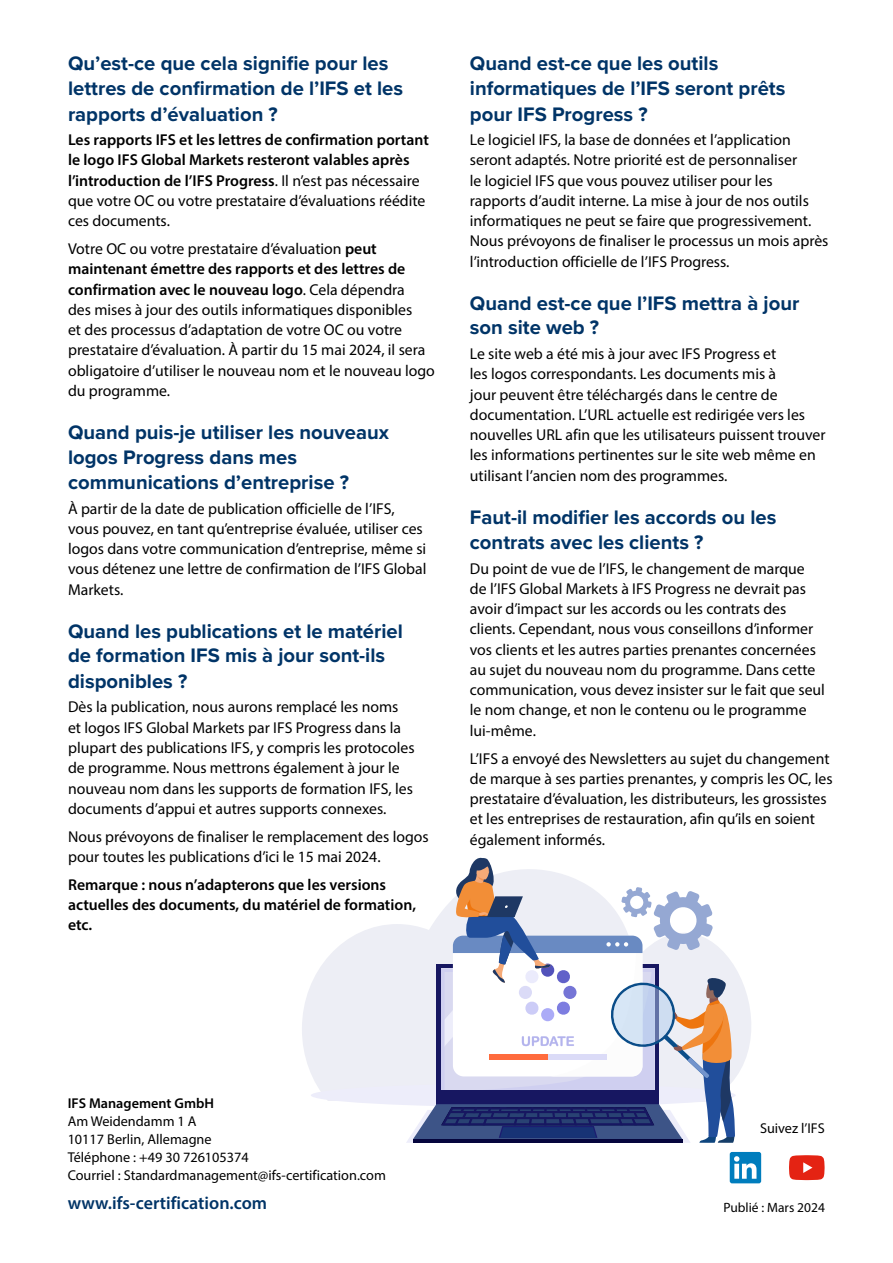
<style>
.page{position:relative;width:893px;height:1263px;background:#fff}
.page>*{position:absolute;margin:0;border:0;box-sizing:border-box;transform-origin:0 0}
.t1{font:700 20.25px/25px "Proxima Nova";color:#003467}
.t2{font:600 18px "Myriad Pro";color:#003467}
.t3{font:15.75px/20.2px "Myriad Pro";color:#000}
.t4{font:600 15.75px/20.2px "Myriad Pro";color:#000}
.t5{font:14.25px/18px "Myriad Pro";color:#000}
.t6{font:600 14.25px "Myriad Pro";color:#000}
.t7{font:13.5px "Myriad Pro";color:#000}
.s1{font-weight:400}
.s2{font-weight:600}
</style>
<div class="page">
<svg style="left:302px;top:924px;width:449px;height:179px;fill:#edeef5"></svg>
<div style="left:311px;top:1083px;width:425px;height:24px;background:#ededfa;border-radius:50%"></div>
<svg style="left:406px;top:857px;width:331px;height:286px"></svg>
<svg style="left:789px;top:1155px;width:36px;height:25px"></svg>
<svg style="left:730px;top:1152px;width:31px;height:31px"></svg>
<p class="t1" style="left:68px;top:52px;width:337px">Qu’est-ce que cela signifie pour les lettres de confirmation de l’IFS et les rapports d’évaluation ?</p>
<p class="t4" style="left:68px;top:129px;width:362px">Les rapports IFS et les lettres de confirmation portant le logo IFS Global Markets resteront valables après l’introduction de l’IFS Progress<span class="s1">. Il n’est pas nécessaire que votre OC ou votre prestataire d’évaluations réédite ces documents.</span></p>
<p class="t3" style="left:68px;top:238px;width:368px">Votre OC ou votre prestataire d’évaluation <span class="s2">peut maintenant émettre des rapports et des lettres de confirmation avec le nouveau logo</span>. Cela dépendra<br>des mises à jour des outils informatiques disponibles<br>et des processus d’adaptation de votre OC ou votre prestataire d’évaluation. À partir du 15 mai 2024, il sera obligatoire d’utiliser le nouveau nom et le nouveau logo du programme.</p>
<p class="t1" style="left:68px;top:420px;width:322px">Quand puis-je utiliser les nouveaux logos Progress dans mes communications d’entreprise ?</p>
<p class="t3" style="left:68px;top:498px;width:360px">À partir de la date de publication officielle de l’IFS, vous pouvez, en tant qu’entreprise évaluée, utiliser ces logos dans votre communication d’entreprise, même si vous détenez une lettre de confirmation de l’IFS Global Markets.</p>
<p class="t1" style="left:68px;top:619px;width:336px">Quand les publications et le matériel de formation IFS mis à jour sont-ils disponibles ?</p>
<p class="t3" style="left:68px;top:697px;width:348px">Dès la publication, nous aurons remplacé les noms et logos IFS Global Markets par IFS Progress dans la plupart des publications IFS, y compris les protocoles de programme. Nous mettrons également à jour le nouveau nom dans les supports de formation IFS, les documents d’appui et autres supports connexes.</p>
<p class="t3" style="left:68px;top:826px;width:362px">Nous prévoyons de finaliser le remplacement des logos pour toutes les publications d’ici le 15 mai 2024.</p>
<p class="t4" style="left:68px;top:874px;width:350px">Remarque : nous n’adapterons que les versions actuelles des documents, du matériel de formation, etc.</p>
<p class="t1" style="left:470px;top:52px;width:317px">Quand est-ce que les outils informatiques de l’IFS seront prêts pour IFS Progress ?</p>
<p class="t3" style="left:470px;top:130px;width:360px">Le logiciel IFS, la base de données et l’application seront adaptés. Notre priorité est de personnaliser<br>le logiciel IFS que vous pouvez utiliser pour les rapports d’audit interne. La mise à jour de nos outils informatiques ne peut se faire que progressivement.<br>Nous prévoyons de finaliser le processus un mois après l’introduction officielle de l’IFS Progress.</p>
<p class="t1" style="left:470px;top:291px;width:331px">Quand est-ce que l’IFS mettra à jour son site web ?</p>
<p class="t3" style="left:470px;top:343px;width:357px">Le site web a été mis à jour avec IFS Progress et<br>les logos correspondants. Les documents mis à<br>jour peuvent être téléchargés dans le centre de documentation. L’URL actuelle est redirigée vers les nouvelles URL afin que les utilisateurs puissent trouver les informations pertinentes sur le site web même en utilisant l’ancien nom des programmes.</p>
<p class="t1" style="left:470px;top:505px;width:308px;line-height:25.5px">Faut-il modifier les accords ou les contrats avec les clients ?</p>
<p class="t3" style="left:470px;top:558px;width:357px">Du point de vue de l’IFS, le changement de marque de l’IFS Global Markets à IFS Progress ne devrait pas avoir d’impact sur les accords ou les contrats des clients. Cependant, nous vous conseillons d’informer vos clients et les autres parties prenantes concernées au sujet du nouveau nom du programme. Dans cette communication, vous devez insister sur le fait que seul le nom change, et non le contenu ou le programme lui-même.</p>
<p class="t3" style="left:470px;top:748px;width:364px">L’IFS a envoyé des Newsletters au sujet du changement de marque à ses parties prenantes, y compris les OC, les prestataire d’évaluation, les distributeurs, les grossistes et les entreprises de restauration, afin qu’ils en soient également informés.</p>
<p class="t6" style="left:68px;top:1094px;width:148px">IFS Management GmbH</p>
<p class="t5" style="left:68px;top:1112px;width:320px">Am Weidendamm 1 A<br>10117 Berlin, Allemagne<br>Téléphone : +49 30 726105374<br>Courriel : Standardmanagement@ifs-certification.com</p>
<p class="t2" style="left:68px;top:1191px;width:201px">www.ifs-certification.com</p>
<p class="t5" style="left:760px;top:1119px;width:66px">Suivez l’IFS</p>
<p class="t7" style="left:723px;top:1199px;width:103px">Publié : Mars 2024</p>
</div>
